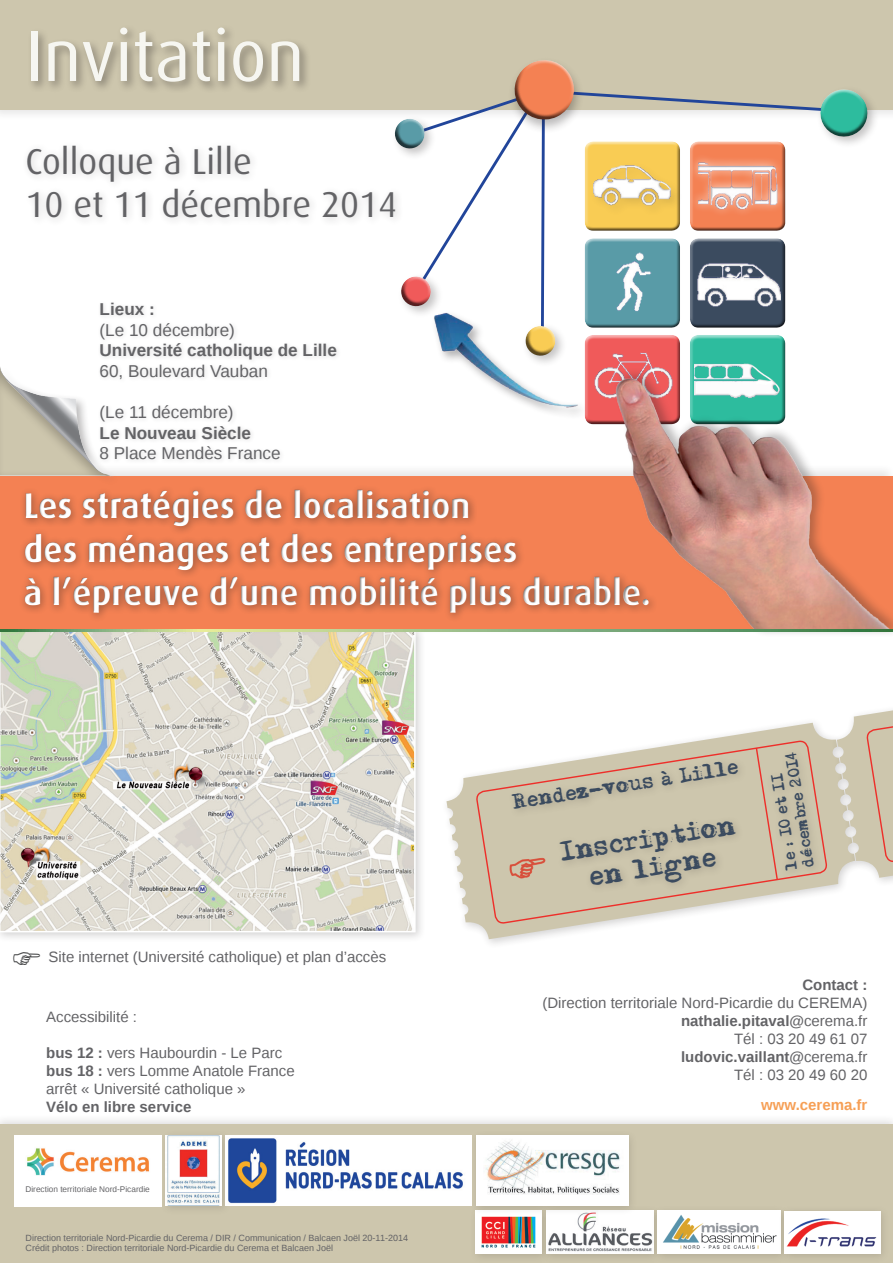
<style>
.page{position:relative;width:893px;height:1263px;background:#fff}
.page>*{position:absolute;margin:0;border:0;box-sizing:border-box;transform-origin:0 0}
.t1{font:72.15px "Dax OT";color:#f6f6f1}
.t2{font:700 36px/43.2px "Dax OT";color:#fff}
.t3{font:36px/43.2px "Dax OT";color:#636366}
.t4{font:24px/28.8px "Adler";color:#3b4b5f;text-align:center}
.t5{font:18.6px "Adler";color:#3b4b5f}
.t6{font:17.1px "Liberation Sans";color:#636366}
.t7{font:700 17.1px "Liberation Sans";color:#636366}
.t8{font:15px/18px "Liberation Sans";color:#636366;text-align:right}
.t9{font:700 15px "Liberation Sans";color:#636366}
.t10{font:700 15px "Liberation Sans";color:#f69f55}
.t11{font:14.25px/17.1px "Adler";color:#3b4b5f}
.t12{font:9px/10.8px "Liberation Sans";color:#636366}
.t13{font:8.25px "Liberation Sans";color:#636366}
.s1{font-weight:700}
</style>
<div class="page">
<div style="left:0;top:624px;width:426px;height:319px;background:#231f20;opacity:.2"></div>
<svg style="left:0;top:635px;width:416px;height:297px;background:#d9d8ca"></svg>
<div style="left:0;top:463px;width:893px;height:172px;background:#231f20;opacity:.11"></div>
<div style="left:0;top:476px;width:893px;height:155px;background:#f48153"></div>
<div style="left:0;top:0;width:893px;height:121px;background:#231f20;opacity:.11"></div>
<div style="left:0;top:0;width:893px;height:109px;background:#cdc6ad"></div>
<div style="left:97px;top:299px;width:245px;height:165px;background:#231f20;opacity:.14"></div>
<div style="left:28px;top:24px;width:284px;height:70px;background:#231f20;opacity:.41"></div>
<div style="left:817px;top:86px;width:62px;height:63px;background:#231f20;opacity:.26"></div>
<svg style="left:387px;top:60px;width:487px;height:302px"></svg>
<div style="left:22px;top:488px;width:628px;height:125px;background:#231f20;opacity:.75"></div>
<div style="left:613px;top:367px;width:280px;height:271px;background:#231f20;opacity:.31"></div>
<img style="left:529px;top:362px;width:364px;height:267px">
<svg style="left:0;top:629px;width:893px;height:2px;background:#88b179"></svg>
<img style="left:22px;top:349px;width:102px;height:153px">
<div style="left:0;top:366px;width:113px;height:112px;background:#231f20;opacity:.26"></div>
<img style="left:422px;top:307px;width:167px;height:125px">
<svg style="left:446px;top:723px;width:394px;height:216px"></svg>
<svg style="left:476px;top:730px;width:351px;height:204px"></svg>
<svg style="left:755px;top:746px;width:24px;height:135px;background:#cfb9a2"></svg>
<div style="left:554px;top:815px;width:191px;height:79px;background:#231f20;opacity:.2"></div>
<div style="left:507px;top:756px;width:241px;height:63px;background:#231f20;opacity:.2"></div>
<div style="left:766px;top:748px;width:57px;height:131px;background:#231f20;opacity:.2"></div>
<div style="left:831px;top:656px;width:62px;height:231px;background:#231f20;opacity:.2"></div>
<svg style="left:837px;top:661px;width:56px;height:217px"></svg>
<div style="left:0;top:1114px;width:893px;height:149px;background:#231f20;opacity:.15"></div>
<div style="left:0;top:1125px;width:893px;height:138px;background:#cdc6ad"></div>
<div style="left:469px;top:1204px;width:82px;height:59px;background:#c8c1a9"></div>
<img style="left:476px;top:1216px;width:64px;height:38px">
<div style="left:540px;top:1204px;width:123px;height:59px;background:#c4bda5"></div>
<img style="left:546px;top:1210px;width:105px;height:44px">
<div style="left:651px;top:1204px;width:139px;height:59px;background:#231f20;opacity:.15"></div>
<img style="left:658px;top:1210px;width:120px;height:44px">
<div style="left:778px;top:1205px;width:112px;height:58px;background:#231f20;opacity:.15"></div>
<div style="left:784px;top:1211px;width:96px;height:43px;background:#fff"></div>
<img style="left:787px;top:1218px;width:90px;height:28px">
<div style="left:470px;top:1130px;width:168px;height:86px;background:#231f20;opacity:.15"></div>
<img style="left:476px;top:1136px;width:152px;height:69px">
<div style="left:159px;top:1129px;width:72px;height:87px;background:#231f20;opacity:.15"></div>
<img style="left:166px;top:1136px;width:55px;height:70px">
<img style="left:14px;top:1136px;width:147px;height:70px">
<img style="left:226px;top:1136px;width:245px;height:70px">
<div style="left:23px;top:1183px;width:129px;height:15px;background:#fff"></div>
<svg style="left:509px;top:856px;width:38px;height:24px"></svg>
<h1 class="t1" style="left:26px;top:16px;width:280px">Invitation</h1>
<h2 class="t3" style="left:26px;top:140px;width:373px">Colloque à Lille<br>10 et 11 décembre 2014</h2>
<p class="t7" style="left:100px;top:297px;width:57px">Lieux :</p>
<p class="t6" style="left:100px;top:320px;width:137px">(Le 10 décembre)</p>
<p class="t7" style="left:100px;top:338px;width:239px">Université catholique de Lille</p>
<p class="t6" style="left:100px;top:361px;width:170px">60, Boulevard Vauban</p>
<p class="t6" style="left:100px;top:402px;width:136px">(Le 11 décembre)</p>
<p class="t7" style="left:100px;top:421px;width:153px">Le Nouveau Siècle</p>
<p class="t6" style="left:100px;top:443px;width:183px">8 Place Mendès France</p>
<h2 class="t2" style="left:23px;top:484px;width:629px">Les stratégies de localisation<br>des ménages et des entreprises<br>à l’épreuve d’une mobilité plus durable.</h2>
<p class="t8" style="left:49px;top:948px;width:339px">Site internet (Université catholique) et plan d’accès</p>
<p class="t8" style="left:46px;top:1008px;width:92px">Accessibilité :</p>
<p class="t8" style="left:46px;top:1044px;width:250px;text-align:left"><span class="s1">bus 12 :</span> vers Haubourdin - Le Parc <span class="s1">bus 18 :</span> vers Lomme Anatole France arrêt « Université catholique »</p>
<p class="t9" style="left:46px;top:1096px;width:147px">Vélo en libre service</p>
<p class="t13" style="left:26px;top:1185px;width:126px">Direction territoriale Nord-Picardie</p>
<p class="t12" style="left:26px;top:1232px;width:384px">Direction territoriale Nord-Picardie du Cerema / DIR / Communication / Balcaen Joël 20-11-2014<br>Crédit photos : Direction territoriale Nord-Picardie du Cerema et Balcaen Joël</p>
<p class="t5" style="left:512px;top:794px;width:230px;rotate:-9deg">Rendez-vous à Lille</p>
<p class="t11" style="left:786px;top:870px;width:117px;rotate:-99deg">le : 10 et 11 décembre 2014</p>
<h3 class="t4" style="left:559px;top:842px;width:179px;rotate:-9deg">Inscription en ligne</h3>
<p class="t9" style="left:802px;top:975px;width:66px">Contact :</p>
<p class="t8" style="left:542px;top:995px;width:327px">(Direction territoriale Nord-Picardie du CEREMA) <span class="s1">nathalie.pitaval@</span>cerema.fr<br>Tél : 03 20 49 61 07<br><span class="s1">ludovic.vaillant@</span>cerema.fr<br>Tél : 03 20 49 60 20</p>
<p class="t10" style="left:761px;top:1095px;width:108px">www.cerema.fr</p>
</div>
